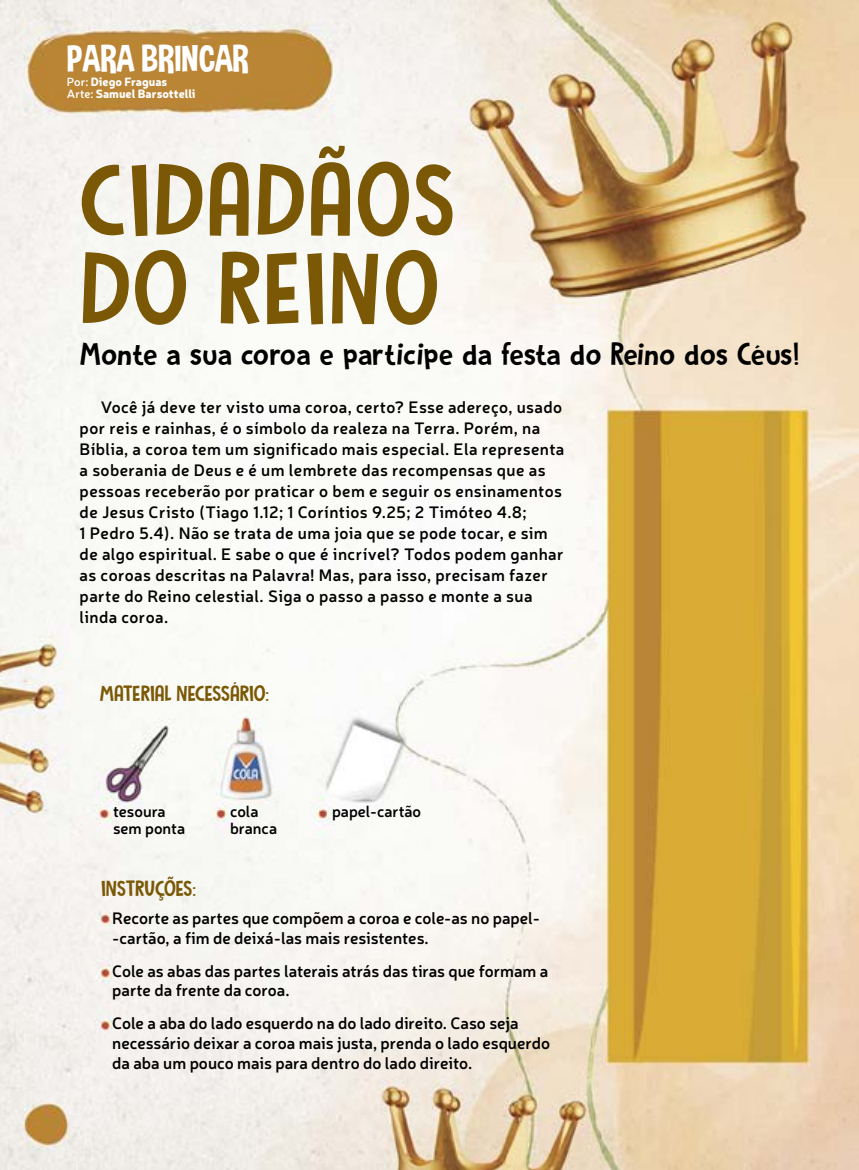
<style>
.page{position:relative;width:859px;height:1170px;background:#fff}
.page>*{position:absolute;margin:0;border:0;box-sizing:border-box;transform-origin:0 0}
.t1{font:105px/88.3px "Original Quality";letter-spacing:.025em;color:#7a5806}
.t2{font:37.5px "Dimbo";color:#fff}
.t3{font:33px "Original Quality";letter-spacing:.01em;color:#000}
.t4{font:22.5px "Original Quality";color:#7a5806}
.t5{font:600 16.5px/21px "Neris";letter-spacing:.02em;color:#000}
.t6{font:600 16.5px/19.8px "Neris";color:#000}
.t7{font:600 15.75px/16.5px "Neris";color:#000}
.t8{font:900 11.85px/12px "Neris";color:#fff}
.s1{font-weight:600}
</style>
<div class="page">
<img style="left:0;top:0;width:859px;height:1169px">
<h2 class="t2" style="left:67px;top:36px;width:184px">PARA BRINCAR</h2>
<p class="t8" style="left:67px;top:75px;width:130px"><span class="s1">Por:</span> Diego Fraguas<br><span class="s1">Arte:</span> Samuel Barsottelli</p>
<h1 class="t1" style="left:80px;top:157px;width:377px">CIDADÃOS<br>DO REINO</h1>
<h3 class="t3" style="left:80px;top:335px;width:721px">Monte a sua coroa e participe da festa do Reino dos Céus!</h3>
<p class="t5" style="left:80px;top:396px;width:486px;text-indent:21px">Você já deve ter visto uma coroa, certo? Esse adereço, usado por reis e rainhas, é o símbolo da realeza na Terra. Porém, na Bíblia, a coroa tem um significado mais especial. Ela representa a soberania de Deus e é um lembrete das recompensas que as pessoas receberão por praticar o bem e seguir os ensinamentos de Jesus Cristo (Tiago 1.12; 1 Coríntios 9.25; 2 Timóteo 4.8;<br>1 Pedro 5.4). Não se trata de uma joia que se pode tocar, e sim de algo espiritual. E sabe o que é incrível? Todos podem ganhar as coroas descritas na Palavra! Mas, para isso, precisam fazer parte do Reino celestial. Siga o passo a passo e monte a sua linda coroa.</p>
<h3 class="t4" style="left:99px;top:681px;width:171px">MATERIAL NECESSÁRIO:</h3>
<p class="t7" style="left:113px;top:802px;width:74px">tesoura sem ponta</p>
<h3 class="t4" style="left:101px;top:876px;width:96px">INSTRUÇÕES:</h3>
<p class="t7" style="left:230px;top:802px;width:49px">cola branca</p>
<p class="t7" style="left:332px;top:802px;width:91px">papel-cartão</p>
<p class="t6" style="left:112px;top:907px;width:429px">Recorte as partes que compõem a coroa e cole-as no papel--cartão, a fim de deixá-las mais resistentes.</p>
<p class="t6" style="left:112px;top:959px;width:438px">Cole as abas das partes laterais atrás das tiras que formam a parte da frente da coroa.</p>
<p class="t6" style="left:112px;top:1012px;width:439px">Cole a aba do lado esquerdo na do lado direito. Caso seja necessário deixar a coroa mais justa, prenda o lado esquerdo da aba um pouco mais para dentro do lado direito.</p>
</div>
